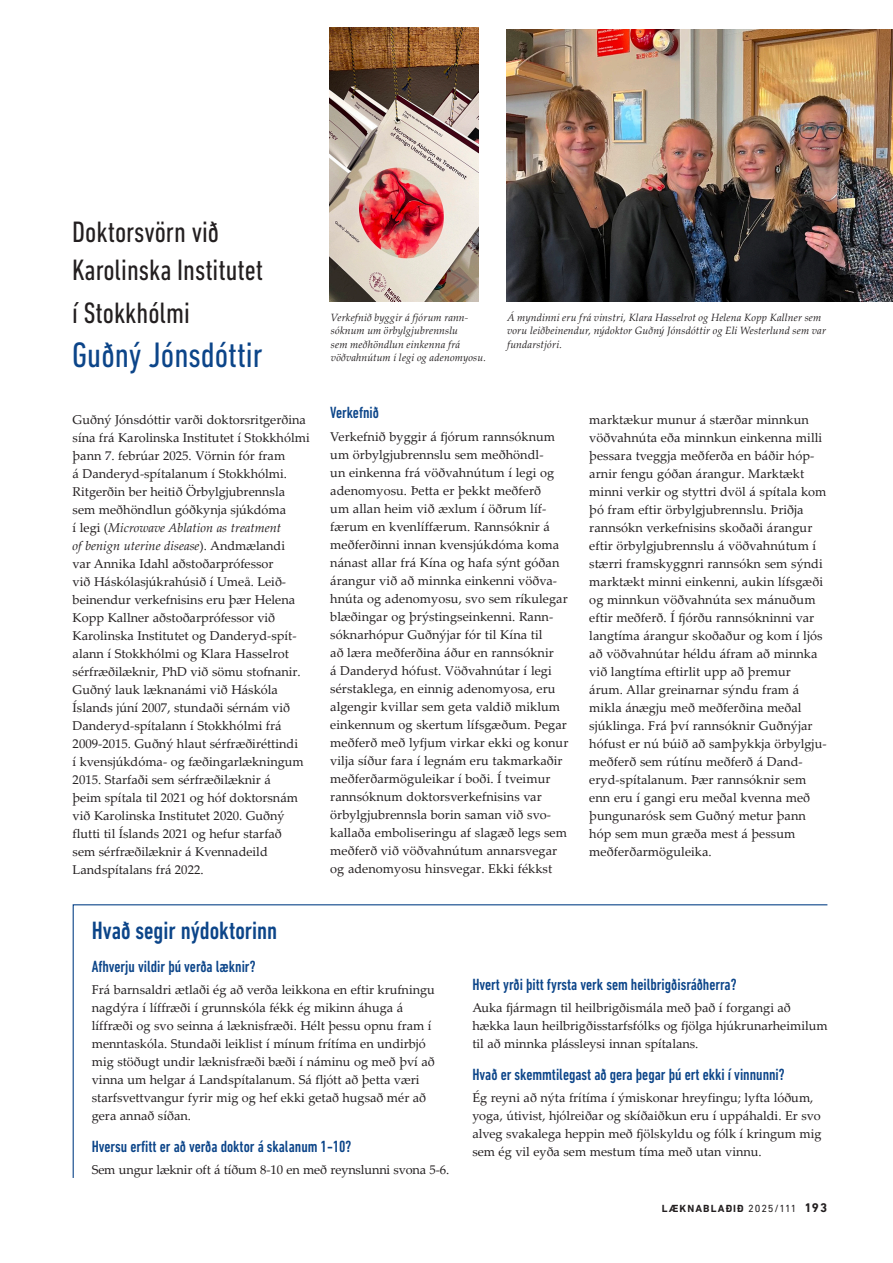
<style>
.page{position:relative;width:893px;height:1263px;background:#fff}
.page>*{position:absolute;margin:0;border:0;box-sizing:border-box;transform-origin:0 0}
.t1{font:condensed 36px "DIN Next LT Pro";color:#0c4589}
.t2{font:condensed 30px/37.5px "DIN Next LT Pro";color:#231f20}
.t3{font:500 condensed 25.5px "DIN Next LT Pro";color:#0c4589}
.t4{font:500 condensed 16.5px "DIN Next LT Pro";color:#0c4589}
.t5{font:12.75px/18px "Palatino Linotype";letter-spacing:.005em;color:#231f20}
.t6{font:italic 10.5px/13.5px "Palatino Linotype";letter-spacing:.01em;color:#231f20}
.t7{font:700 10.5px "DIN Next LT Pro";letter-spacing:.105em;color:#231f20}
.s1{font-style:italic}
.s2{font-weight:400}
.s3{font-size:12.75px}
</style>
<div class="page">
<svg style="left:72px;top:904px;width:756px;height:274px"></svg>
<img style="left:506px;top:29px;width:387px;height:272px">
<img style="left:330px;top:28px;width:149px;height:273px">
<h2 class="t2" style="left:72px;top:213px;width:192px">Doktorsvörn við<br>Karolinska Institutet</h2>
<h2 class="t2" style="left:72px;top:294px;width:119px">í Stokkhólmi</h2>
<h1 class="t1" style="left:72px;top:334px;width:192px">Guðný Jónsdóttir</h1>
<p class="t5" style="left:73px;top:410px;width:239px">Guðný Jónsdóttir varði doktorsritgerðina sína frá Karolinska Institutet í Stokkhólmi þann 7. febrúar 2025. Vörnin fór fram<br>á Danderyd-spítalanum í Stokkhólmi.<br>Ritgerðin ber heitið Örbylgjubrennsla sem meðhöndlun góðkynja sjúkdóma<br>í legi (<span class="s1">Microwave Ablation as treatment<br>of benign uterine disease</span>). Andmælandi<br>var Annika Idahl aðstoðarprófessor<br>við Háskólasjúkrahúsið í Umeå. Leið&shy;beinendur verkefnisins eru þær Helena Kopp Kallner aðstoðarprófessor við Karolinska Institutet og Danderyd-spít&shy;alann í Stokkhólmi og Klara Hasselrot sérfræðilæknir, PhD við sömu stofnanir.<br>Guðný lauk læknanámi við Háskóla Íslands júní 2007, stundaði sérnám við Danderyd-spítalann í Stokkhólmi frá 2009-2015. Guðný hlaut sérfræðiréttindi<br>í kvensjúkdóma- og fæðingarlækningum 2015. Starfaði sem sérfræðilæknir á<br>þeim spítala til 2021 og hóf doktorsnám við Karolinska Institutet 2020. Guðný flutti til Íslands 2021 og hefur starfað<br>sem sérfræðilæknir á Kvennadeild Landspítalans frá 2022.</p>
<p class="t6" style="left:331px;top:310px;width:157px">Verkefnið byggir á fjórum rann&shy;sóknum um örbylgjubrennslu<br>sem meðhöndlun einkenna frá vöðvahnútum í legi og adenomyosu.</p>
<p class="t6" style="left:507px;top:310px;width:321px">Á myndinni eru frá vinstri, Klara Hasselrot og Helena Kopp Kallner sem voru leiðbeinendur, nýdoktor Guðný Jónsdóttir og Eli Westerlund sem var fundarstjóri.</p>
<p class="t4" style="left:330px;top:403px;width:50px">Verkefnið</p>
<p class="t5" style="left:330px;top:427px;width:240px">Verkefnið byggir á fjórum rannsóknum um örbylgjubrennslu sem meðhöndl-<br>un einkenna frá vöðvahnútum í legi og adenomyosu. Þetta er þekkt meðferð<br>um allan heim við æxlum í öðrum líf&shy;færum en kvenlíffærum. Rannsóknir á meðferðinni innan kvensjúkdóma koma nánast allar frá Kína og hafa sýnt góðan árangur við að minnka einkenni vöðva&shy;hnúta og adenomyosu, svo sem ríkulegar blæðingar og þrýstingseinkenni. Rann&shy;sóknarhópur Guðnýjar fór til Kína til<br>að læra meðferðina áður en rannsóknir<br>á Danderyd hófust. Vöðvahnútar í legi sérstaklega, en einnig adenomyosa, eru algengir kvillar sem geta valdið miklum einkennum og skertum lífsgæðum. Þegar meðferð með lyfjum virkar ekki og konur vilja síður fara í legnám eru takmarkaðir meðferðarmöguleikar í boði. Í tveimur rannsóknum doktorsverkefnisins var örbylgjubrennsla borin saman við svo&shy;kallaða emboliseringu af slagæð legs sem meðferð við vöðvahnútum annarsvegar og adenomyosu hinsvegar. Ekki fékkst</p>
<p class="t5" style="left:589px;top:410px;width:239px">marktækur munur á stærðar minnkun vöðvahnúta eða minnkun einkenna milli þessara tveggja meðferða en báðir hóp&shy;arnir fengu góðan árangur. Marktækt minni verkir og styttri dvöl á spítala kom þó fram eftir örbylgjubrennslu. Þriðja rannsókn verkefnisins skoðaði árangur eftir örbylgjubrennslu á vöðvahnútum í stærri framskyggnri rannsókn sem sýndi marktækt minni einkenni, aukin lífsgæði og minnkun vöðvahnúta sex mánuðum eftir meðferð. Í fjórðu rannsókninni var langtíma árangur skoðaður og kom í ljós að vöðvahnútar héldu áfram að minnka við langtíma eftirlit upp að þremur árum. Allar greinarnar sýndu fram á mikla ánægju með meðferðina meðal sjúklinga. Frá því rannsóknir Guðnýjar hófust er nú búið að samþykkja örbylgju&shy;meðferð sem rútínu meðferð á Dand&shy;eryd-spítalanum. Þær rannsóknir sem enn eru í gangi eru meðal kvenna með þungunarósk sem Guðný metur þann hóp sem mun græða mest á þessum meðferðarmöguleika.</p>
<h3 class="t3" style="left:92px;top:916px;width:187px">Hvað segir nýdoktorinn</h3>
<p class="t4" style="left:92px;top:957px;width:166px">Afhverju vildir þú verða læknir?</p>
<p class="t5" style="left:92px;top:980px;width:345px">Frá barnsaldri ætlaði ég að verða leikkona en eftir krufningu nagdýra í líffræði í grunnskóla fékk ég mikinn áhuga á líffræði og svo seinna á læknisfræði. Hélt þessu opnu fram í menntaskóla. Stundaði leiklist í mínum frítíma en undirbjó mig stöðugt undir læknisfræði bæði í náminu og með því að vinna um helgar á Landspítalanum. Sá fljótt að þetta væri starfsvettvangur fyrir mig og hef ekki getað hugsað mér að gera annað síðan.</p>
<p class="t4" style="left:92px;top:1137px;width:262px">Hversu erfitt er að verða doktor á skalanum 1-10?</p>
<p class="t5" style="left:92px;top:1160px;width:359px">Sem ungur læknir oft á tíðum 8-10 en með reynslunni svona 5-6.</p>
<p class="t4" style="left:472px;top:975px;width:266px">Hvert yrði þitt fyrsta verk sem heilbrigðisráðherra?</p>
<p class="t5" style="left:472px;top:998px;width:357px">Auka fjármagn til heilbrigðismála með það í forgangi að hækka laun heilbrigðisstarfsfólks og fjölga hjúkrunarheimilum til að minnka plássleysi innan spítalans.</p>
<p class="t4" style="left:472px;top:1065px;width:314px">Hvað er skemmtilegast að gera þegar þú ert ekki í vinnunni?</p>
<p class="t5" style="left:472px;top:1088px;width:351px">Ég reyni að nýta frítíma í ýmiskonar hreyfingu; lyfta lóðum, yoga, útivist, hjólreiðar og skíðaiðkun eru í uppáhaldi. Er svo alveg svakalega heppin með fjölskyldu og fólk í kringum mig sem ég vil eyða sem mestum tíma með utan vinnu.</p>
<p class="t7" style="left:662px;top:1202px;width:167px">LÆKNABLAÐIÐ <span class="s2">2025/111</span> <span class="s3">193</span></p>
</div>
